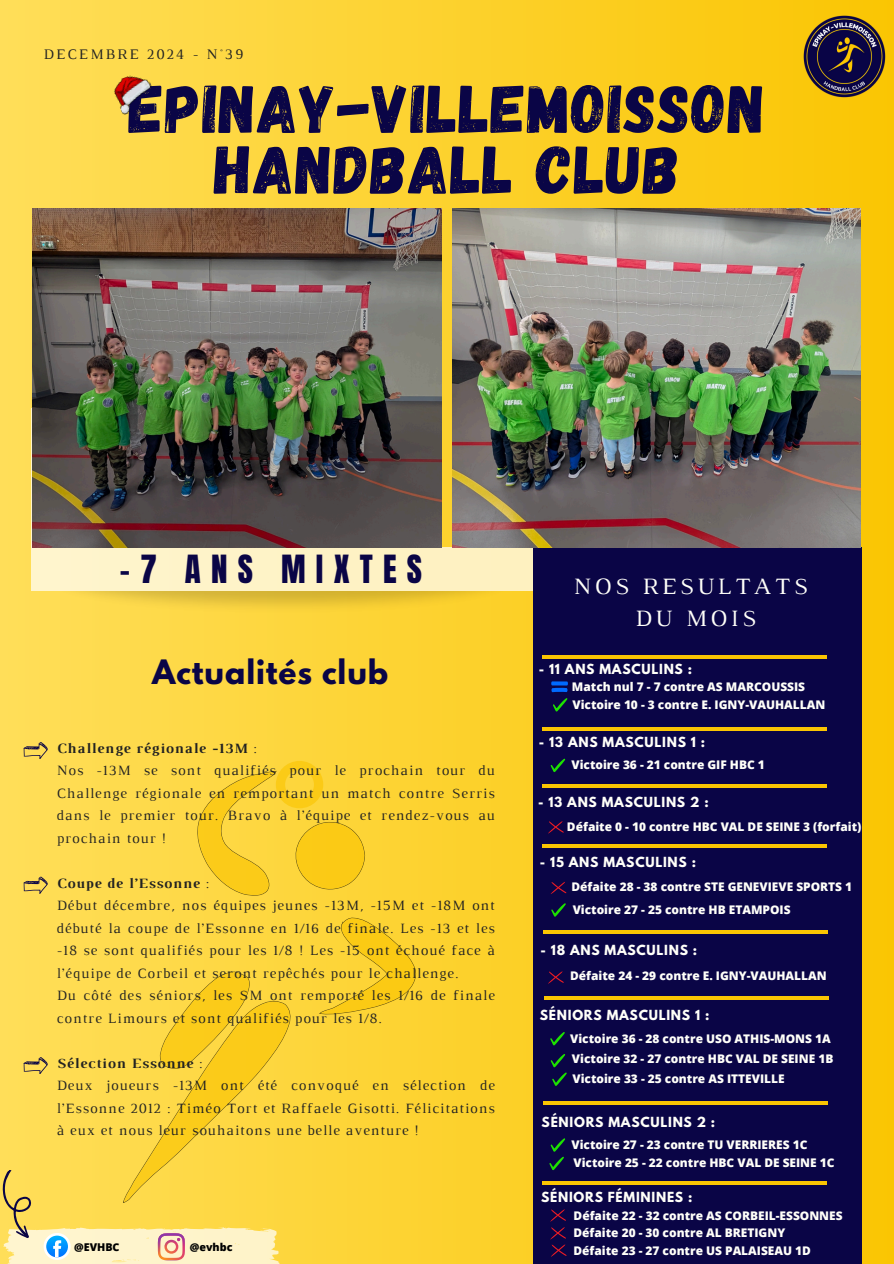
<style>
.page{position:relative;width:894px;height:1264px;background:#fff}
.page>*{position:absolute;margin:0;border:0;box-sizing:border-box;transform-origin:0 0}
.t1{font:67.8px/60.8px "Gagalin";letter-spacing:.02em;color:#0a0546;text-align:center}
.t2{font:33px "Anton";letter-spacing:.31em;color:#0a0546}
.t3{font:700 29.85px "League Spartan";letter-spacing:.03em;color:#0a0546}
.t4{font:23.85px/32.7px "Luthier";letter-spacing:.14em;color:#fffff9;text-align:center}
.t5{font:14.85px "Luthier";letter-spacing:.14em;color:#222}
.t6{font:14.55px/22.5px "Luthier";letter-spacing:.07em;color:#222}
.t7{font:700 12.3px "League Spartan";letter-spacing:.06em;color:#fffff9}
.t8{font:800 11.85px "Open Sans";color:#fffff9}
.t9{font:800 10.8px "Open Sans";color:#000}
.s1{font-weight:700}
</style>
<div class="page">
<div style="left:0;top:0;width:893px;height:1263px;background:linear-gradient(to right,#ffde59,#f8c405)"></div>
<img style="left:21px;top:543px;width:523px;height:95px">
<img style="left:21px;top:360px;width:11px;height:96px">
<svg style="left:32px;top:408px;width:501px;height:182px;background:#f9ecba"></svg>
<div style="left:533px;top:548px;width:328px;height:715px;background:#0a0546"></div>
<img style="left:801px;top:14px;width:85px;height:85px">
<svg style="left:320px;top:917px;width:96px;height:98px;background:#f9cd28"></svg>
<svg style="left:194px;top:761px;width:170px;height:135px;background:#fad02f"></svg>
<hr style="left:541px;top:1181px;width:285px;height:3px;background:#fac502">
<svg style="left:544px;top:996px;width:284px;height:3px"></svg>
<hr style="left:542px;top:930px;width:285px;height:3px;background:#fac502">
<hr style="left:541px;top:784px;width:285px;height:3px;background:#fac502">
<hr style="left:542px;top:727px;width:284px;height:3px;background:#fac502">
<svg style="left:550px;top:1209px;width:16px;height:12px"></svg>
<svg style="left:0;top:971px;width:291px;height:292px;background:#fbd852"></svg>
<hr style="left:542px;top:1101px;width:285px;height:3px;background:#fac502">
<svg style="left:550px;top:758px;width:15px;height:14px"></svg>
<svg style="left:23px;top:742px;width:25px;height:16px"></svg>
<svg style="left:23px;top:876px;width:25px;height:17px"></svg>
<svg style="left:550px;top:1032px;width:14px;height:13px"></svg>
<hr style="left:542px;top:844px;width:284px;height:4px;background:#fac502">
<hr style="left:542px;top:655px;width:284px;height:3px;background:#fac502">
<svg style="left:551px;top:903px;width:14px;height:13px"></svg>
<svg style="left:548px;top:971px;width:15px;height:12px"></svg>
<svg style="left:548px;top:821px;width:15px;height:12px"></svg>
<img style="left:32px;top:209px;width:409px;height:338px">
<img style="left:452px;top:209px;width:408px;height:338px">
<svg style="left:550px;top:1227px;width:16px;height:29px"></svg>
<svg style="left:550px;top:881px;width:16px;height:13px"></svg>
<svg style="left:551px;top:681px;width:16px;height:11px"></svg>
<svg style="left:553px;top:698px;width:14px;height:13px"></svg>
<img style="left:111px;top:70px;width:47px;height:45px">
<svg style="left:550px;top:1054px;width:16px;height:31px"></svg>
<svg style="left:549px;top:1138px;width:16px;height:32px"></svg>
<p class="t5" style="left:44px;top:49px;width:201px">DECEMBRE 2024 - N°39</p>
<p class="t1" style="left:129px;top:75px;width:637px">EPINAY-VILLEMOISSON<br>HANDBALL CLUB</p>
<p class="t2" style="left:120px;top:545px;width:303px">-7 ANS MIXTES</p>
<p class="t4" style="left:573px;top:571px;width:236px">NOS RESULTATS<br>DU MOIS</p>
<p class="t3" style="left:152px;top:657px;width:237px">Actualités club</p>
<p class="t7" style="left:538px;top:663px;width:155px">- 11 ANS MASCULINS :</p>
<p class="t8" style="left:572px;top:678px;width:234px">Match nul 7 - 7 contre AS MARCOUSSIS</p>
<p class="t8" style="left:572px;top:696px;width:254px">Victoire 10 - 3 contre E. IGNY-VAUHALLAN</p>
<p class="t6" style="left:57px;top:737px;width:439px"><span class="s1">Challenge régionale -13M</span> :<br>Nos -13M se sont qualifiés pour le prochain tour du Challenge régionale en remportant un match contre Serris dans le premier tour. Bravo à l’équipe et rendez-vous au prochain tour !</p>
<p class="t6" style="left:57px;top:872px;width:439px"><span class="s1">Coupe de l’Essonne</span> :<br>Début décembre, nos équipes jeunes -13M, -15M et -18M ont débuté la coupe de l’Essonne en 1/16 de finale. Les -13 et les -18 se sont qualifiés pour les 1/8 ! Les -15 ont échoué face à l’équipe de Corbeil et seront repêchés pour le challenge.<br>Du côté des séniors, les SM ont remporté les 1/16 de finale contre Limours et sont qualifiés pour les 1/8.</p>
<h2 class="t6" style="left:57px;top:1052px;width:439px"><span class="s1">Sélection Essonne</span> :<br>Deux joueurs -13M ont été convoqué en sélection de l’Essonne 2012 : Timéo Tort et Raffaele Gisotti. Félicitations à eux et nous leur souhaitons une belle aventure !</h2>
<p class="t7" style="left:538px;top:736px;width:168px">- 13 ANS MASCULINS 1 :</p>
<p class="t8" style="left:571px;top:756px;width:195px">Victoire 36 - 21 contre GIF HBC 1</p>
<p class="t7" style="left:538px;top:796px;width:172px">- 13 ANS MASCULINS 2 :</p>
<p class="t8" style="left:567px;top:818px;width:296px">Défaite 0 - 10 contre HBC VAL DE SEINE 3 (forfait)</p>
<h5 class="t7" style="left:539px;top:855px;width:158px">- 15 ANS MASCULINS :</h5>
<p class="t8" style="left:571px;top:878px;width:282px">Défaite 28 - 38 contre STE GENEVIEVE SPORTS 1</p>
<p class="t8" style="left:572px;top:901px;width:219px">Victoire 27 - 25 contre HB ETAMPOIS</p>
<h1 class="t7" style="left:540px;top:943px;width:158px">- 18 ANS MASCULINS :</h1>
<p class="t8" style="left:570px;top:967px;width:258px">Défaite 24 - 29 contre E. IGNY-VAUHALLAN</p>
<p class="t7" style="left:539px;top:1009px;width:171px">SÉNIORS MASCULINS 1 :</p>
<p class="t8" style="left:570px;top:1030px;width:262px">Victoire 36 - 28 contre USO ATHIS-MONS 1A</p>
<p class="t8" style="left:572px;top:1050px;width:263px">Victoire 32 - 27 contre HBC VAL DE SEINE 1B</p>
<p class="t8" style="left:572px;top:1070px;width:213px">Victoire 33 - 25 contre AS ITTEVILLE</p>
<p class="t7" style="left:541px;top:1115px;width:175px">SÉNIORS MASCULINS 2 :</p>
<p class="t8" style="left:571px;top:1136px;width:237px">Victoire 27 - 23 contre TU VERRIERES 1C</p>
<p class="t8" style="left:573px;top:1154px;width:262px">Victoire 25 - 22 contre HBC VAL DE SEINE 1C</p>
<p class="t7" style="left:541px;top:1190px;width:153px">SÉNIORS FÉMININES :</p>
<p class="t8" style="left:573px;top:1207px;width:270px">Défaite 22 - 32 contre AS CORBEIL-ESSONNES</p>
<p class="t8" style="left:573px;top:1224px;width:213px">Défaite 20 - 30 contre AL BRETIGNY</p>
<p class="t9" style="left:74px;top:1238px;width:47px">@EVHBC</p>
<p class="t9" style="left:190px;top:1239px;width:44px">@evhbc</p>
<p class="t8" style="left:573px;top:1241px;width:239px">Défaite 23 - 27 contre US PALAISEAU 1D</p>
</div>
